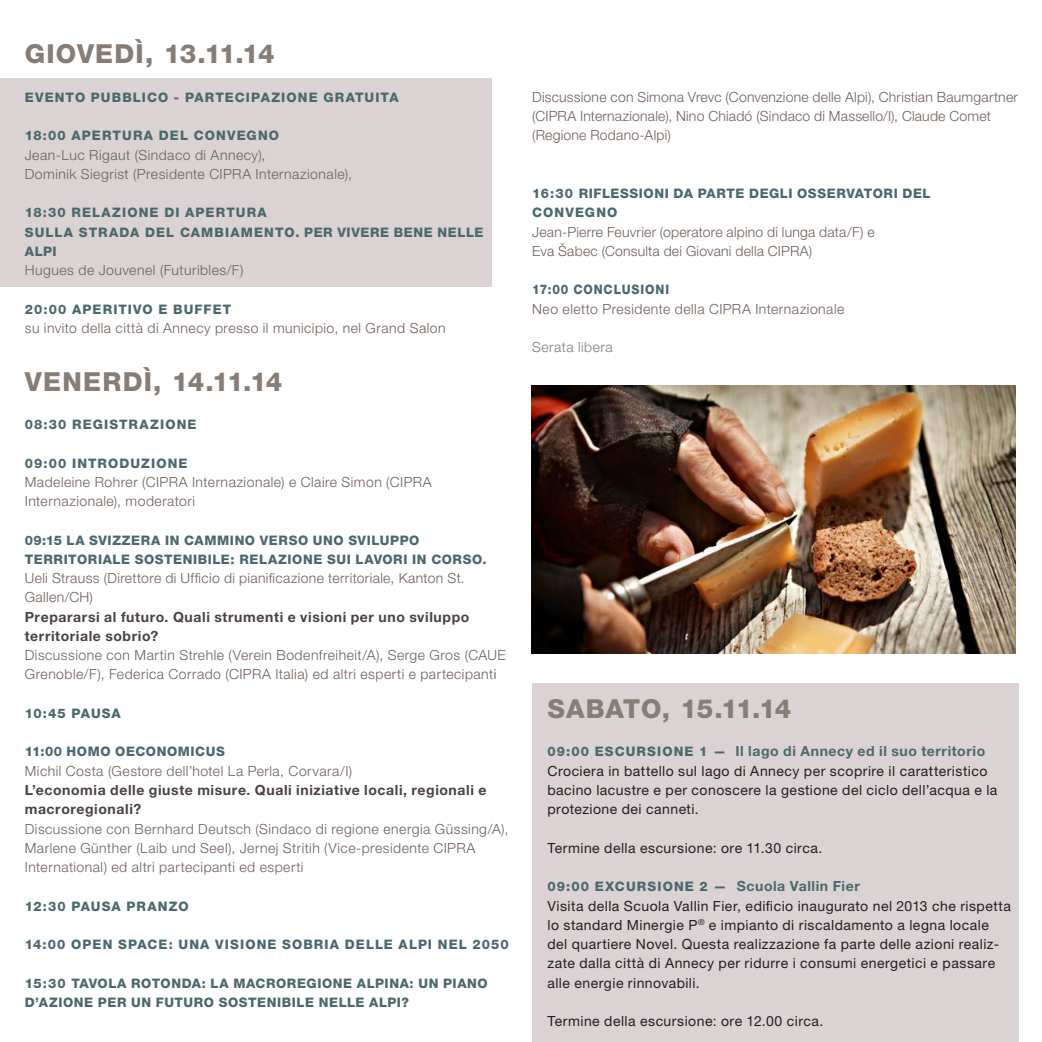
<style>
.page{position:relative;width:1042px;height:1042px;background:#fff}
.page>*{position:absolute;margin:0;border:0;box-sizing:border-box;transform-origin:0 0}
.t1{font:800 26.25px "Helvetica Neue LT Pro";letter-spacing:.035em;color:#867d77}
.t2{font:800 26.25px "Helvetica Neue LT Pro";letter-spacing:.01em;color:#867d77}
.t3{font:300 14px/19.2px "Helvetica Neue LT Pro";letter-spacing:.03em;color:#6e605a}
.t4{font:14px/19.2px "Helvetica Neue LT Pro";letter-spacing:.035em;color:#231f20}
.t5{font:700 14px/19.2px "Helvetica Neue LT Pro";letter-spacing:.045em;color:#494240}
.t6{font:700 14px "Helvetica Neue LT Pro";letter-spacing:.04em;color:#4b686d}
.t7{font:300 14px "Helvetica Neue LT Pro";letter-spacing:.03em;color:#867d77}
.t8{font:800 13.12px/19.2px "Helvetica Neue LT Pro";letter-spacing:.055em;color:#4b686d}
.t9{font:800 13.12px "Helvetica Neue LT Pro";letter-spacing:.085em;color:#4b686d}
.t10{font:800 13.12px/19.2px "Helvetica Neue LT Pro";letter-spacing:.08em;color:#4b686d}
.t11{font:800 13.12px "Helvetica Neue LT Pro";letter-spacing:.075em;color:#4b686d;scale:.92 1}
.s1{color:#494240}
.s2{font-weight:800;font-size:13.12px}
.s3{font-weight:700;font-size:14px}
</style>
<div class="page">
<div style="left:0;top:78px;width:491px;height:208px;background:#dad2d3"></div>
<div style="left:533px;top:684px;width:486px;height:358px;background:#dad2d3"></div>
<img style="left:531px;top:386px;width:484px;height:268px">
<p class="t1" style="left:25px;top:38px;width:251px">GIOVEDÌ, 13.11.14</p>
<p class="t9" style="left:25px;top:89px;width:375px">EVENTO PUBBLICO - PARTECIPAZIONE GRATUITA</p>
<p class="t9" style="left:25px;top:128px;width:256px">18:00 APERTURA DEL CONVEGNO</p>
<p class="t3" style="left:25px;top:145px;width:242px">Jean-Luc Rigaut (Sindaco di Annecy),</p>
<p class="t3" style="left:25px;top:164px;width:329px">Dominik Siegrist (Presidente CIPRA Internazionale),</p>
<p class="t10" style="left:25px;top:203px;width:460px">18:30 RELAZIONE DI APERTURA<br>SULLA STRADA DEL CAMBIAMENTO. PER VIVERE BENE NELLE<br>ALPI</p>
<p class="t3" style="left:25px;top:260px;width:220px">Hugues de Jouvenel (Futuribles/F)</p>
<p class="t10" style="left:25px;top:299px;width:208px">20:00 APERITIVO E BUFFET</p>
<p class="t3" style="left:25px;top:318px;width:422px">su invito della città di Annecy presso il municipio, nel Grand Salon</p>
<p class="t1" style="left:25px;top:366px;width:259px">VENERDÌ, 14.11.14</p>
<p class="t9" style="left:25px;top:417px;width:173px">08:30 REGISTRAZIONE</p>
<p class="t10" style="left:25px;top:453px;width:164px">09:00 INTRODUZIONE</p>
<p class="t3" style="left:25px;top:472px;width:408px">Madeleine Rohrer (CIPRA Internazionale) e Claire Simon (CIPRA<br>Internazionale), moderatori</p>
<p class="t8" style="left:25px;top:530px;width:463px">09:15 LA SVIZZERA IN CAMMINO VERSO UNO SVILUPPO<br>TERRITORIALE SOSTENIBILE: RELAZIONE SUI LAVORI IN CORSO.</p>
<p class="t3" style="left:25px;top:568px;width:441px">Ueli Strauss (Direttore di Ufficio di pianificazione territoriale, Kanton St.<br>Gallen/CH)</p>
<p class="t5" style="left:25px;top:607px;width:446px">Prepararsi al futuro. Quali strumenti e visioni per uno sviluppo territoriale sobrio?</p>
<p class="t3" style="left:25px;top:645px;width:482px">Discussione con Martin Strehle (Verein Bodenfreiheit/A), Serge Gros (CAUE<br>Grenoble/F), Federica Corrado (CIPRA Italia) ed altri esperti e partecipant<span class="s1">i</span></p>
<p class="t8" style="left:25px;top:703px;width:98px">10:45 PAUSA</p>
<p class="t8" style="left:25px;top:742px;width:201px">11:00 HOMO OECONOMICUS</p>
<p class="t3" style="left:25px;top:761px;width:329px">Michil Costa (Gestore dell’hotel La Perla, Corvara/I)</p>
<p class="t5" style="left:25px;top:780px;width:463px">L’economia delle giuste misure. Quali iniziative locali, regionali e macroregionali?</p>
<p class="t3" style="left:25px;top:818px;width:485px">Discussione con Bernhard Deutsch (Sindaco di regione energia Güssing/A),<br>Marlene Günther (Laib und Seel), Jernej Stritih (Vice-presidente CIPRA<br>International) ed altri partecipanti ed esperti</p>
<p class="t10" style="left:25px;top:896px;width:165px">12:30 PAUSA PRANZO</p>
<p class="t9" style="left:25px;top:936px;width:485px">14:00 OPEN SPACE: UNA VISIONE SOBRIA DELLE ALPI NEL 2050</p>
<p class="t8" style="left:25px;top:973px;width:464px">15:30 TAVOLA ROTONDA: LA MACROREGIONE ALPINA: UN PIANO<br>D’AZIONE PER UN FUTURO SOSTENIBILE NELLE ALPI?</p>
<p class="t3" style="left:532px;top:87px;width:487px">Discussione con Simona Vrevc (Convenzione delle Alpi), Christian Baumgartner (CIPRA Internazionale), Nino Chiadó (Sindaco di Massello/I), Claude Comet (Regione Rodano-Alpi)</p>
<p class="t8" style="left:532px;top:184px;width:400px">16:30 RIFLESSIONI DA PARTE DEGLI OSSERVATORI DEL<br>CONVEGNO</p>
<p class="t3" style="left:532px;top:222px;width:344px">Jean-Pierre Feuvrier (operatore alpino di lunga data/F) e</p>
<p class="t3" style="left:532px;top:241px;width:282px">Eva Šabec (Consulta dei Giovani della CIPRA)</p>
<p class="t11" style="left:532px;top:282px;width:151px">17:00 CONCLUSIONI</p>
<p class="t3" style="left:532px;top:299px;width:314px">Neo eletto Presidente della CIPRA Internazionale</p>
<p class="t7" style="left:532px;top:339px;width:82px">Serata libera</p>
<p class="t2" style="left:547px;top:693px;width:246px">SABATO, 15.11.14</p>
<p class="t6" style="left:547px;top:742px;width:439px"><span class="s2">09:00 ESCURSIONE 1 —</span> Il lago di Annecy ed il suo territorio</p>
<p class="t4" style="left:547px;top:761px;width:451px">Crociera in battello sul lago di Annecy per scoprire il caratteristico bacino lacustre e per conoscere la gestione del ciclo dell’acqua e la protezione dei canneti.</p>
<p class="t4" style="left:547px;top:838px;width:276px">Termine della escursione: ore 11.30 circa.</p>
<p class="t9" style="left:547px;top:879px;width:314px">09:00 EXCURSIONE 2 — <span class="s3">Scuola Vallin Fier</span></p>
<p class="t4" style="left:547px;top:895px;width:465px">Visita della Scuola Vallin Fier, edificio inaugurato nel 2013 che rispetta lo standard Minergie P<sup>®</sup> e impianto di riscaldamento a legna locale del quartiere Novel. Questa realizzazione fa parte delle azioni realiz&shy;zate dalla città di Annecy per ridurre i consumi energetici e passare alle energie rinnovabili.</p>
<p class="t4" style="left:547px;top:1011px;width:277px">Termine della escursione: ore 12.00 circa.</p>
</div>
